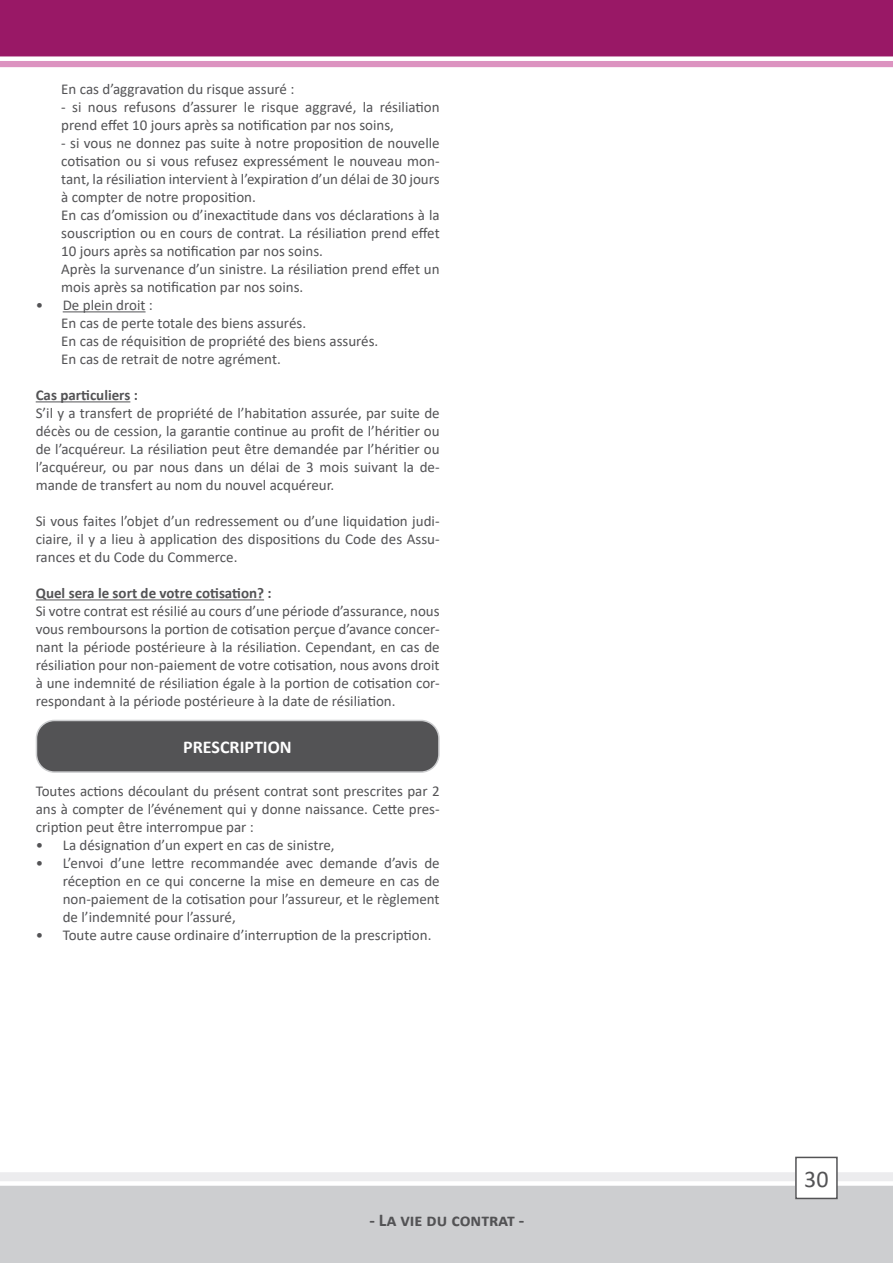
<style>
.page{position:relative;width:893px;height:1263px;background:#fff}
.page>*{position:absolute;margin:0;border:0;box-sizing:border-box;transform-origin:0 0}
.t1{font:24px "Calibri";color:#535355}
.t2{font:700 18px "Calibri";color:#535355}
.t3{font:700 18px "Calibri";color:#fff}
.t4{font:15px/18px "Calibri";color:#535355;text-align:justify}
.t5{font:700 15px "Calibri";color:#535355}
</style>
<div class="page">
<svg style="left:0;top:61px;width:893px;height:7px"></svg>
<div style="left:0;top:0;width:893px;height:57px;background:#991866"></div>
<div style="left:0;top:1172px;width:893px;height:9px;background:#ececee"></div>
<div style="left:0;top:1185px;width:893px;height:78px;background:#cdced0"></div>
<div style="left:796px;top:1157px;width:41px;height:41px;background:#fff"></div>
<div style="left:795px;top:1157px;width:43px;height:42px;border:2px solid #535355"></div>
<hr style="left:63px;top:311px;width:83px;height:1px;background:#535355">
<hr style="left:36px;top:401px;width:94px;height:1px;background:#535355">
<hr style="left:36px;top:599px;width:228px;height:1px;background:#535355">
<div style="left:36px;top:720px;width:403px;height:52px;background:#535355;border-radius:18px"></div>
<div style="left:36px;top:720px;width:404px;height:53px;border:2px solid #cdced0;border-radius:18px"></div>
<p class="t4" style="left:61px;top:80px;width:235px">En cas d’aggravation du risque assuré :</p>
<p class="t4" style="left:61px;top:98px;width:380px">- si nous refusons d’assurer le risque aggravé, la résiliation prend effet 10 jours après sa notification par nos soins,</p>
<p class="t4" style="left:61px;top:134px;width:380px">- si vous ne donnez pas suite à notre proposition de nouvelle cotisation ou si vous refusez expressément le nouveau mon&shy;tant, la résiliation intervient à l’expiration d’un délai de 30 jours à compter de notre proposition.</p>
<p class="t4" style="left:61px;top:206px;width:380px">En cas d’omission ou d’inexactitude dans vos déclarations à la souscription ou en cours de contrat. La résiliation prend effet 10 jours après sa notification par nos soins.</p>
<p class="t4" style="left:61px;top:260px;width:380px">Après la survenance d’un sinistre. La résiliation prend effet un mois après sa notification par nos soins.</p>
<p class="t4" style="left:36px;top:296px;width:119px">• De plein droit :</p>
<p class="t4" style="left:61px;top:314px;width:246px">En cas de perte totale des biens assurés.</p>
<p class="t4" style="left:61px;top:332px;width:319px">En cas de réquisition de propriété des biens assurés.</p>
<p class="t4" style="left:61px;top:350px;width:221px">En cas de retrait de notre agrément.</p>
<p class="t5" style="left:36px;top:385px;width:104px">Cas particuliers :</p>
<p class="t4" style="left:36px;top:404px;width:405px">S’il y a transfert de propriété de l’habitation assurée, par suite de décès ou de cession, la garantie continue au profit de l’héritier ou de l’acquéreur. La résiliation peut être demandée par l’héritier ou l’acquéreur, ou par nous dans un délai de 3 mois suivant la de&shy;mande de transfert au nom du nouvel acquéreur.</p>
<p class="t4" style="left:36px;top:512px;width:405px">Si vous faites l’objet d’un redressement ou d’une liquidation judi&shy;ciaire, il y a lieu à application des dispositions du Code des Assu&shy;rances et du Code du Commerce.</p>
<p class="t5" style="left:36px;top:583px;width:237px">Quel sera le sort de votre cotisation? :</p>
<p class="t4" style="left:36px;top:602px;width:405px">Si votre contrat est résilié au cours d’une période d’assurance, nous vous remboursons la portion de cotisation perçue d’avance concer&shy;nant la période postérieure à la résiliation. Cependant, en cas de résiliation pour non-paiement de votre cotisation, nous avons droit à une indemnité de résiliation égale à la portion de cotisation cor&shy;respondant à la période postérieure à la date de résiliation.</p>
<p class="t3" style="left:183px;top:734px;width:110px">PRESCRIPTION</p>
<p class="t4" style="left:36px;top:781px;width:405px">Toutes actions découlant du présent contrat sont prescrites par 2 ans à compter de l’événement qui y donne naissance. Cette pres&shy;cription peut être interrompue par :</p>
<p class="t4" style="left:36px;top:835px;width:300px">• La désignation d’un expert en cas de sinistre,</p>
<p class="t4" style="left:63px;top:853px;width:378px;text-indent:-27px">• L’envoi d’une lettre recommandée avec demande d’avis de réception en ce qui concerne la mise en demeure en cas de non-paiement de la cotisation pour l’assureur, et le règlement de l’indemnité pour l’assuré,</p>
<p class="t4" style="left:36px;top:925px;width:397px">• Toute autre cause ordinaire d’interruption de la prescription.</p>
<p class="t2" style="left:369px;top:1207px;width:157px">- La vie du contrat -</p>
<p class="t1" style="left:804px;top:1162px;width:26px">30</p>
</div>
